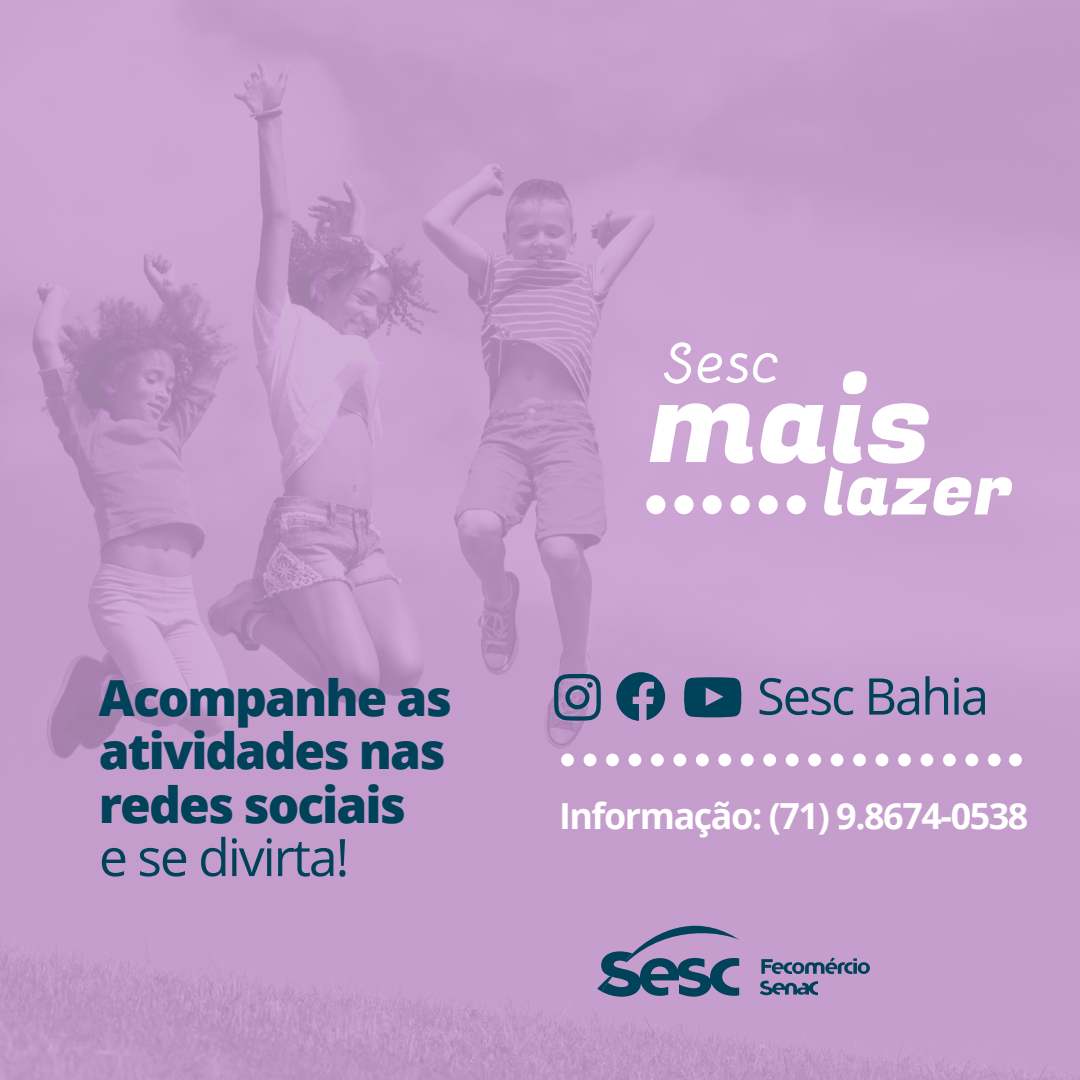
<style>
.page{position:relative;width:1080px;height:1080px;background:#c69fce}
.page>*{position:absolute;margin:0;border:0;box-sizing:border-box;transform-origin:0 0}
.t1{font:51.7px "Open Sans";letter-spacing:-.04em;color:#004259}
.t2{font:50.6px "Open Sans";letter-spacing:-.04em;color:#004259}
.t3{font:800 49.7px/53.3px "Open Sans";letter-spacing:-.04em;color:#004259}
.t4{font:700 35.9px "Open Sans";letter-spacing:-.04em;color:#fff}
</style>
<div class="page">
<svg style="left:843px;top:371px;width:24px;height:23px"></svg>
<svg style="left:650px;top:403px;width:104px;height:61px"></svg>
<div style="left:674px;top:495px;width:20px;height:19px;background:#fff;border-radius:50%"></div>
<div style="left:646px;top:495px;width:19px;height:19px;background:#fff;border-radius:50%"></div>
<div style="left:703px;top:495px;width:19px;height:19px;background:#fff;border-radius:50%"></div>
<div style="left:731px;top:495px;width:19px;height:19px;background:#fff;border-radius:50%"></div>
<div style="left:759px;top:495px;width:19px;height:19px;background:#fff;border-radius:50%"></div>
<svg style="left:760px;top:403px;width:252px;height:113px"></svg>
<svg style="left:664px;top:342px;width:27px;height:42px"></svg>
<svg style="left:698px;top:353px;width:79px;height:30px"></svg>
<div style="left:561px;top:754px;width:13px;height:12px;background:#fff;border-radius:50%"></div>
<div style="left:584px;top:754px;width:12px;height:12px;background:#fff;border-radius:50%"></div>
<div style="left:606px;top:754px;width:13px;height:12px;background:#fff;border-radius:50%"></div>
<div style="left:629px;top:754px;width:12px;height:12px;background:#fff;border-radius:50%"></div>
<div style="left:651px;top:754px;width:13px;height:12px;background:#fff;border-radius:50%"></div>
<div style="left:673px;top:754px;width:13px;height:12px;background:#fff;border-radius:50%"></div>
<div style="left:696px;top:754px;width:13px;height:12px;background:#fff;border-radius:50%"></div>
<div style="left:718px;top:754px;width:13px;height:12px;background:#fff;border-radius:50%"></div>
<div style="left:741px;top:754px;width:13px;height:12px;background:#fff;border-radius:50%"></div>
<div style="left:763px;top:754px;width:13px;height:12px;background:#fff;border-radius:50%"></div>
<div style="left:786px;top:754px;width:13px;height:12px;background:#fff;border-radius:50%"></div>
<div style="left:808px;top:754px;width:13px;height:12px;background:#fff;border-radius:50%"></div>
<div style="left:831px;top:754px;width:12px;height:12px;background:#fff;border-radius:50%"></div>
<div style="left:853px;top:754px;width:13px;height:12px;background:#fff;border-radius:50%"></div>
<div style="left:876px;top:754px;width:12px;height:12px;background:#fff;border-radius:50%"></div>
<div style="left:898px;top:754px;width:13px;height:12px;background:#fff;border-radius:50%"></div>
<div style="left:921px;top:754px;width:12px;height:12px;background:#fff;border-radius:50%"></div>
<div style="left:943px;top:754px;width:13px;height:12px;background:#fff;border-radius:50%"></div>
<div style="left:965px;top:754px;width:13px;height:12px;background:#fff;border-radius:50%"></div>
<div style="left:988px;top:754px;width:13px;height:12px;background:#fff;border-radius:50%"></div>
<div style="left:1009px;top:754px;width:13px;height:12px;background:#fff;border-radius:50%"></div>
<svg style="left:684px;top:677px;width:58px;height:41px"></svg>
<svg style="left:554px;top:674px;width:47px;height:47px"></svg>
<svg style="left:616px;top:672px;width:49px;height:49px"></svg>
<svg style="left:761px;top:958px;width:109px;height:16px"></svg>
<svg style="left:760px;top:981px;width:58px;height:14px"></svg>
<svg style="left:597px;top:925px;width:142px;height:72px"></svg>
<p class="t3" style="left:99px;top:669px;width:355px">Acompanhe as atividades nas redes sociais</p>
<p class="t1" style="left:99px;top:822px;width:252px">e se divirta!</p>
<p class="t2" style="left:757px;top:662px;width:234px">Sesc Bahia</p>
<p class="t4" style="left:559px;top:790px;width:471px">Informação: (71) 9.8674-0538</p>
</div>
